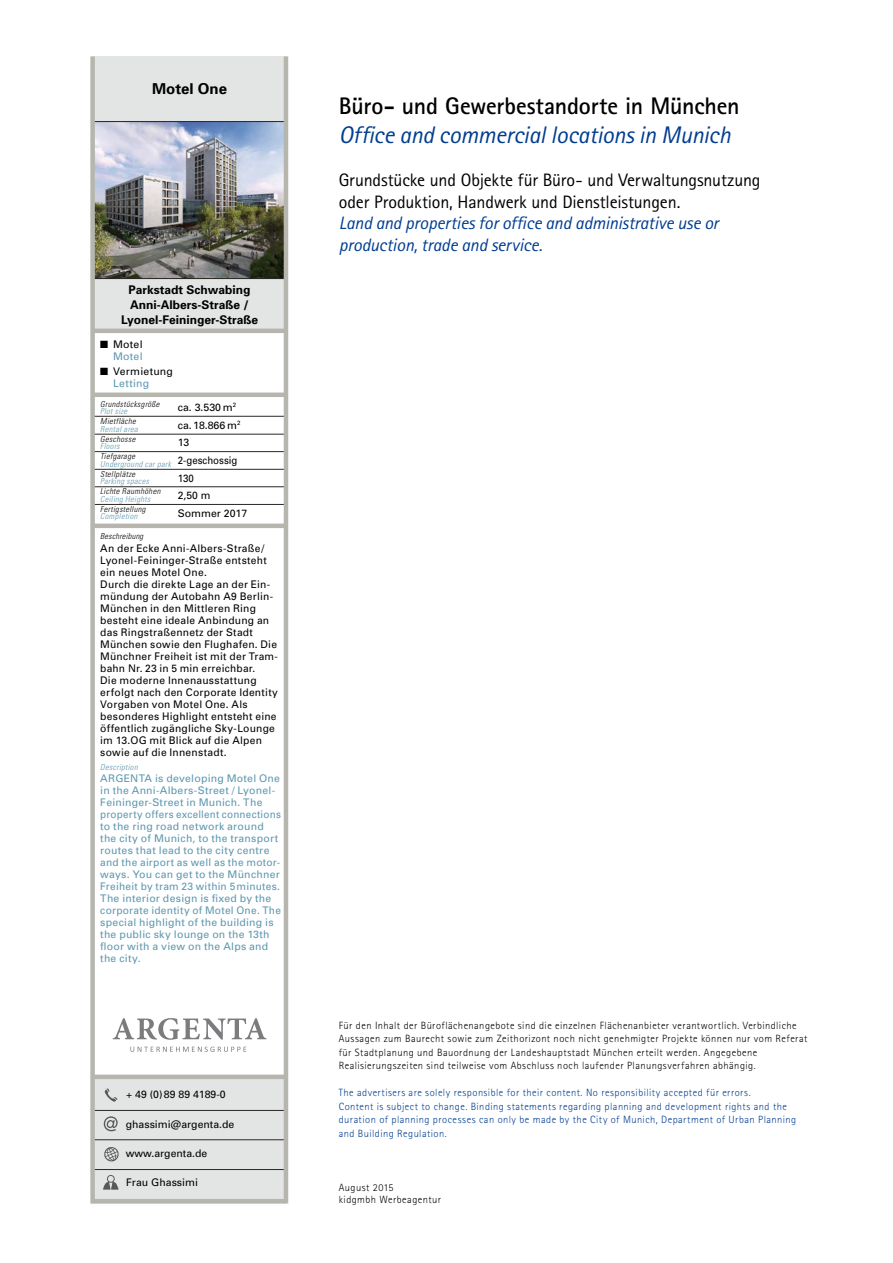
<style>
.page{position:relative;width:893px;height:1263px;background:#fff}
.page>*{position:absolute;margin:0;border:0;box-sizing:border-box;transform-origin:0 0}
.t1{font:italic 24px "Rotis Sans Serif";letter-spacing:-.01em;color:#003d90}
.t2{font:700 24px "Rotis Sans Serif";letter-spacing:-.01em;color:#000}
.t3{font:18px/21.6px "Rotis Sans Serif";letter-spacing:-.01em;color:#000}
.t4{font:italic 18px/21.6px "Rotis Sans Serif";letter-spacing:-.01em;color:#003d90}
.t5{font:700 15px "Univers";color:#000}
.t6{font:700 12px/15px "Univers";color:#000;text-align:center}
.t7{font:10.5px/12px "Univers";letter-spacing:.02em;color:#000}
.t8{font:10.5px/12px "Univers";letter-spacing:.02em;color:#5d98b0}
.t9{font:300 10.5px/13.5px "Rotis Sans Serif";letter-spacing:.04em;color:#000}
.t10{font:300 10.5px/13.5px "Rotis Sans Serif";letter-spacing:.045em;color:#003d90}
.t11{font:10.5px/17.7px "Univers";color:#000}
.t12{font:italic 300 condensed 8.25px "Univers";letter-spacing:.04em;color:#000}
.t13{font:italic 300 condensed 8.25px "Univers";letter-spacing:.045em;color:#5d98b0}
.s1{color:#5d98b0}
</style>
<div class="page">
<div style="left:92px;top:56px;width:195px;height:275px;background:#e3e4e4"></div>
<div style="left:91px;top:1077px;width:195px;height:126px;background:#e3e4e4"></div>
<svg style="left:113px;top:1018px;width:153px;height:22px"></svg>
<svg style="left:130px;top:1046px;width:116px;height:6px"></svg>
<img style="left:95px;top:122px;width:189px;height:156px">
<svg style="left:105px;top:1088px;width:12px;height:14px"></svg>
<svg style="left:104px;top:1116px;width:14px;height:15px"></svg>
<svg style="left:104px;top:1147px;width:15px;height:15px"></svg>
<svg style="left:103px;top:1175px;width:16px;height:14px"></svg>
<hr style="left:94px;top:329px;width:191px;height:4px;background:#b6b6af">
<div style="left:94px;top:392px;width:191px;height:5px;background:#b6b6af"></div>
<hr style="left:94px;top:524px;width:191px;height:4px;background:#b6b6af">
<div style="left:94px;top:1074px;width:191px;height:5px;background:#b6b6af"></div>
<hr style="left:94px;top:1199px;width:191px;height:4px;background:#b6b6af">
<hr style="left:94px;top:416px;width:191px;height:1px;background:#292823">
<hr style="left:94px;top:278px;width:191px;height:1px;background:#292823">
<hr style="left:94px;top:121px;width:191px;height:1px;background:#292823">
<hr style="left:94px;top:434px;width:191px;height:1px;background:#292823">
<hr style="left:94px;top:451px;width:191px;height:1px;background:#292823">
<hr style="left:94px;top:469px;width:191px;height:1px;background:#292823">
<hr style="left:94px;top:486px;width:191px;height:1px;background:#292823">
<hr style="left:94px;top:504px;width:191px;height:1px;background:#292823">
<hr style="left:94px;top:1110px;width:191px;height:1px;background:#292823">
<hr style="left:94px;top:1139px;width:191px;height:1px;background:#292823">
<hr style="left:94px;top:1169px;width:191px;height:1px;background:#292823">
<div style="left:90px;top:56px;width:5px;height:1147px;background:#b6b6af"></div>
<hr style="left:284px;top:56px;width:4px;height:1147px;background:#b6b6af">
<h3 class="t5" style="left:152px;top:80px;width:77px">Motel One</h3>
<p class="t6" style="left:121px;top:283px;width:139px">Parkstadt Schwabing<br>Anni-Albers-Straße /<br>Lyonel-Feininger-Straße</p>
<p class="t7" style="left:100px;top:338px;width:44px;text-align:right">■ Motel<br><span class="s1">Motel</span></p>
<p class="t7" style="left:113px;top:365px;width:61px;text-indent:-13px">■ Vermietung<br><span class="s1">Letting</span></p>
<p class="t12" style="left:100px;top:399px;width:61px">Grundstücksgröße</p>
<p class="t13" style="left:100px;top:406px;width:28px">Plot size</p>
<p class="t12" style="left:100px;top:416px;width:37px">Mietfläche</p>
<p class="t13" style="left:100px;top:424px;width:39px">Rental area</p>
<p class="t12" style="left:100px;top:434px;width:37px">Geschosse</p>
<p class="t13" style="left:100px;top:441px;width:21px">Floors</p>
<p class="t12" style="left:100px;top:451px;width:36px">Tiefgarage</p>
<p class="t13" style="left:100px;top:459px;width:72px">Underground car park</p>
<p class="t12" style="left:100px;top:469px;width:36px">Stellplätze</p>
<p class="t13" style="left:100px;top:476px;width:50px">Parking spaces</p>
<p class="t12" style="left:100px;top:486px;width:62px">Lichte Raumhöhen</p>
<p class="t13" style="left:100px;top:494px;width:52px">Ceiling Heights</p>
<p class="t12" style="left:100px;top:504px;width:47px">Fertigstellung</p>
<p class="t13" style="left:100px;top:511px;width:39px">Completion</p>
<p class="t11" style="left:178px;top:398px;width:71px">ca. 3.530 m<sup>2 </sup>ca.18.866 m<sup>2<br></sup>13<br>2-geschossig<br>130<br>2,50 m<br>Sommer 2017</p>
<p class="t12" style="left:100px;top:531px;width:45px">Beschreibung</p>
<p class="t7" style="left:100px;top:542px;width:179px">An der Ecke Anni-Albers-Straße/<br>Lyonel-Feininger-Straße entsteht ein neues Motel One.<br>Durch die direkte Lage an der Ein&shy;mündung der Autobahn A9 Berlin-<br>München in den Mittleren Ring besteht eine ideale Anbindung an das Ringstraßennetz der Stadt<br>München sowie den Flughafen. Die<br>Münchner Freiheit ist mit der Tram&shy;bahn Nr. 23 in 5 min erreichbar.<br>Die moderne Innenausstattung erfolgt nach den Corporate Identity<br>Vorgaben von Motel One. Als besonderes Highlight entsteht eine öffentlich zugängliche Sky-Lounge im 13.OG mit Blick auf die Alpen sowie auf die Innenstadt.</p>
<p class="t8" style="left:100px;top:772px;width:182px">ARGENTA is developing Motel One in the Anni-Albers-Street / Lyonel-<br>Feininger-Street in Munich. The property offers excellent connections to the ring road network around the city of Munich, to the transport routes that lead to the city centre and the airport as well as the motor&shy;ways. You can get to the Münchner<br>Freiheit by tram 23 within 5minutes.<br>The interior design is fixed by the corporate identity of Motel One. The special highlight of the building is the public sky lounge on the 13th floor with a view on the Alps and the city.</p>
<p class="t13" style="left:100px;top:762px;width:39px">Description</p>
<p class="t11" style="left:126px;top:1085px;width:101px">+ 49 (0)89 89 4189-0</p>
<p class="t11" style="left:126px;top:1115px;width:110px">ghassimi@argenta.de</p>
<p class="t11" style="left:126px;top:1145px;width:83px">www.argenta.de</p>
<p class="t11" style="left:126px;top:1174px;width:73px">Frau Ghassimi</p>
<h1 class="t2" style="left:339px;top:91px;width:402px">Büro- und Gewerbestandorte in München</h1>
<h1 class="t1" style="left:339px;top:120px;width:393px">Office and commercial locations in Munich</h1>
<h2 class="t3" style="left:339px;top:169px;width:423px">Grundstücke und Objekte für Büro- und Verwaltungsnutzung oder Produktion, Handwerk und Dienstleistungen.</h2>
<h2 class="t4" style="left:339px;top:212px;width:381px">Land and properties for office and administrative use or production, trade and service.</h2>
<p class="t9" style="left:339px;top:1018px;width:470px">Für den Inhalt der Büroflächenangebote sind die einzelnen Flächenanbieter verantwortlich. Verbindliche Aussagen zum Baurecht sowie zum Zeithorizont noch nicht genehmigter Projekte können nur vom Referat für Stadtplanung und Bauordnung der Landeshauptstadt München erteilt werden. Angegebene Realisierungszeiten sind teilweise vom Abschluss noch laufender Planungsverfahren abhängig.</p>
<p class="t10" style="left:339px;top:1086px;width:459px">The advertisers are solely responsible for their content. No responsibility accepted für errors.<br>Content is subject to change. Binding statements regarding planning and development rights and the duration of planning processes can only be made by the City of Munich, Department of Urban Planning and Building Regulation.</p>
<p class="t9" style="left:339px;top:1181px;width:104px;line-height:12.6px">August 2015<br>kidgmbh Werbeagentur</p>
</div>
